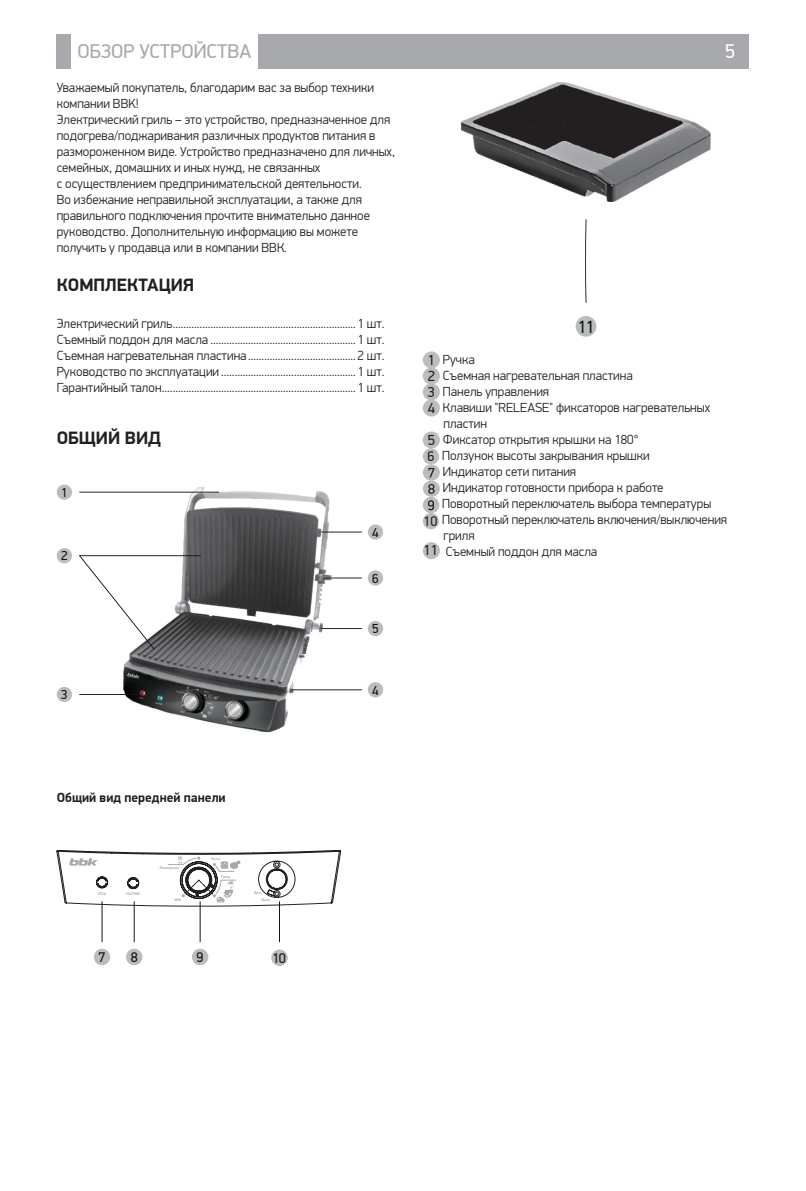
<style>
.page{position:relative;width:806px;height:1191px;background:#fff}
.page>*{position:absolute;margin:0;border:0;box-sizing:border-box;transform-origin:0 0}
.t1{font:20px "PF Din Display Pro";color:#a8a9ad}
.t2{font:20px "PF Din Display Pro";color:#fff}
.head_1{font:700 18px "PF Din Display Pro";color:#231f20}
.t3{font:17.8px "PF Din Display Pro";color:#121516}
.t4{font:14.2px "PF Din Display Pro";color:#121516}
.Paragraph_Style_1{font:300 13.2px/16px "PF Din Display Pro";color:#231f20}
.text{font:300 13.2px "PF Din Display Pro";color:#231f20}
.text-2{font:700 13.2px "PF Din Display Pro";color:#231f20}
.t5{font:13.2px "PF Din Display Pro";color:#121516}
.t6{font:700 3.6px "PF Din Display Pro";color:#a8a9ad}
.s1{font-weight:400;font-size:14.6px}
.s2{font-weight:400;font-size:14px}
</style>
<div class="page">
<div style="left:57px;top:34px;width:14px;height:34px;background:#a8a9ad"></div>
<div style="left:258px;top:34px;width:490px;height:34px;background:#a8a9ad"></div>
<div style="left:422px;top:351px;width:17px;height:17px;background:#bcbdc0;border-radius:50%"></div>
<div style="left:422px;top:367px;width:17px;height:17px;background:#bcbdc0;border-radius:50%"></div>
<div style="left:422px;top:383px;width:17px;height:17px;background:#bcbdc0;border-radius:50%"></div>
<div style="left:422px;top:399px;width:17px;height:17px;background:#bcbdc0;border-radius:50%"></div>
<div style="left:422px;top:431px;width:17px;height:17px;background:#bcbdc0;border-radius:50%"></div>
<div style="left:422px;top:448px;width:17px;height:16px;background:#bcbdc0;border-radius:50%"></div>
<div style="left:422px;top:464px;width:17px;height:16px;background:#bcbdc0;border-radius:50%"></div>
<svg style="left:428px;top:468px;width:6px;height:9px"></svg>
<svg style="left:422px;top:480px;width:17px;height:17px"></svg>
<svg style="left:422px;top:484px;width:17px;height:29px"></svg>
<div style="left:422px;top:513px;width:17px;height:16px;background:#bcbdc0;border-radius:50%"></div>
<div style="left:422px;top:542px;width:17px;height:17px;background:#bcbdc0;border-radius:50%"></div>
<div style="left:57px;top:484px;width:15px;height:16px;background:#bbbcbc;border-radius:50%"></div>
<div style="left:367px;top:570px;width:16px;height:15px;background:#bbbcbc;border-radius:50%"></div>
<div style="left:367px;top:621px;width:16px;height:15px;background:#bbbcbc;border-radius:50%"></div>
<div style="left:367px;top:682px;width:16px;height:15px;background:#bbbcbc;border-radius:50%"></div>
<div style="left:367px;top:524px;width:16px;height:16px;background:#bbbcbc;border-radius:50%"></div>
<svg style="left:57px;top:548px;width:15px;height:15px"></svg>
<svg style="left:57px;top:687px;width:15px;height:15px"></svg>
<img style="left:123px;top:487px;width:208px;height:245px">
<img style="left:123px;top:667px;width:154px;height:63px">
<svg style="left:79px;top:492px;width:140px;height:1px"></svg>
<svg style="left:154px;top:555px;width:47px;height:1px"></svg>
<div style="left:79px;top:555px;width:75px;height:94px;background:#fff"></div>
<svg style="left:79px;top:694px;width:61px;height:1px"></svg>
<svg style="left:321px;top:531px;width:41px;height:1px"></svg>
<svg style="left:323px;top:577px;width:39px;height:1px"></svg>
<svg style="left:321px;top:628px;width:41px;height:1px"></svg>
<svg style="left:292px;top:689px;width:70px;height:1px"></svg>
<div style="left:94px;top:948px;width:16px;height:17px;background:#bbbcbc;border-radius:50%"></div>
<div style="left:126px;top:948px;width:16px;height:17px;background:#bbbcbc;border-radius:50%"></div>
<div style="left:192px;top:948px;width:16px;height:17px;background:#bbbcbc;border-radius:50%"></div>
<div style="left:271px;top:949px;width:16px;height:17px;background:#bbbcbc;border-radius:50%"></div>
<svg style="left:57px;top:850px;width:283px;height:57px"></svg>
<hr style="left:101px;top:901px;width:1px;height:40px;background:#111516">
<hr style="left:134px;top:901px;width:1px;height:40px;background:#111516">
<hr style="left:199px;top:901px;width:1px;height:40px;background:#111516">
<hr style="left:279px;top:901px;width:1px;height:40px;background:#111516">
<div style="left:575px;top:316px;width:21px;height:21px;background:#bbbcbc;border-radius:50%"></div>
<svg style="left:585px;top:219px;width:1px;height:84px"></svg>
<img style="left:461px;top:82px;width:249px;height:119px">
<h1 class="t1" style="left:77px;top:39px;width:175px">ОБЗОР УСТРОЙСТВА</h1>
<h1 class="t2" style="left:724px;top:39px;width:11px">5</h1>
<p class="Paragraph_Style_1" style="left:57px;top:80px;width:318px">Уважаемый покупатель, благодарим вас за выбор техники компании BBK!</p>
<p class="Paragraph_Style_1" style="left:57px;top:112px;width:339px">Электрический гриль – это устройство, предназначенное для подогрева/поджаривания различных продуктов питания в размороженном виде. Устройство предназначено для личных, семейных, домашних и иных нужд, не связанных</p>
<p class="Paragraph_Style_1" style="left:57px;top:176px;width:306px">с осуществлением предпринимательской деятельности.</p>
<p class="Paragraph_Style_1" style="left:57px;top:192px;width:314px">Во избежание неправильной эксплуатации, а также для правильного подключения прочтите внимательно данное руководство. Дополнительную информацию вы можете получить у продавца или в компании ВВК.</p>
<p class="head_1" style="left:57px;top:273px;width:139px">КОМПЛЕКТАЦИЯ</p>
<p class="Paragraph_Style_1" style="left:57px;top:316px;width:329px">Электрический гриль....................................................................1 шт.</p>
<p class="Paragraph_Style_1" style="left:57px;top:332px;width:329px">Съемный поддон для масла ......................................................1 шт.</p>
<p class="Paragraph_Style_1" style="left:57px;top:348px;width:329px">Съемная нагревательная пластина........................................2 шт.</p>
<p class="Paragraph_Style_1" style="left:57px;top:364px;width:329px">Руководство по эксплуатации ..................................................1 шт.</p>
<p class="Paragraph_Style_1" style="left:57px;top:380px;width:329px">Гарантийный талон........................................................................1 шт.</p>
<p class="head_1" style="left:57px;top:426px;width:106px">ОБЩИЙ ВИД</p>
<p class="t5" style="left:61px;top:484px;width:8px">1</p>
<p class="t5" style="left:61px;top:548px;width:8px">2</p>
<p class="t5" style="left:61px;top:687px;width:8px">3</p>
<p class="t5" style="left:372px;top:524px;width:8px">4</p>
<p class="t5" style="left:372px;top:570px;width:8px">6</p>
<p class="t5" style="left:372px;top:621px;width:8px">5</p>
<p class="t5" style="left:372px;top:682px;width:8px">4</p>
<p class="t3" style="left:577px;top:316px;width:18px">11</p>
<p class="text" style="left:427px;top:352px;width:48px"><span class="s1">1</span> Ручка</p>
<p class="text" style="left:427px;top:368px;width:206px"><span class="s1">2</span> Съемная нагревательная пластина</p>
<p class="text" style="left:427px;top:384px;width:123px"><span class="s1">3</span> Панель управления</p>
<p class="text" style="left:427px;top:400px;width:284px"><span class="s1">4</span> Клавиши "RELEASE" фиксаторов нагревательных</p>
<p class="text" style="left:443px;top:416px;width:45px">пластин</p>
<p class="text" style="left:427px;top:432px;width:212px"><span class="s1">5</span> Фиксатор открытия крышки на 180°</p>
<p class="text" style="left:427px;top:448px;width:223px"><span class="s2">6</span> Ползунок высоты закрывания крышки</p>
<p class="text" style="left:442px;top:464px;width:135px">Индикатор сети питания</p>
<p class="text" style="left:442px;top:480px;width:222px">Индикатор готовности прибора к работе</p>
<p class="text" style="left:442px;top:496px;width:270px">Поворотный переключатель выбора температуры</p>
<p class="text" style="left:423px;top:512px;width:305px"><span class="s2">10</span> Поворотный переключатель включения/выключения</p>
<p class="text" style="left:443px;top:528px;width:33px">гриля</p>
<p class="text" style="left:423px;top:544px;width:175px"><span class="s1">11</span> Съемный поддон для масла</p>
<p class="text-2" style="left:57px;top:789px;width:170px">Общий вид передней панели</p>
<p class="t6" style="left:98px;top:891px;width:10px">СЕТЬ</p>
<p class="t6" style="left:127px;top:891px;width:15px">НАГРЕВ</p>
<p class="t6" style="left:160px;top:865px;width:21px">Разморозка</p>
<p class="t6" style="left:174px;top:898px;width:8px">MIN</p>
<p class="t6" style="left:210px;top:856px;width:11px">Тосты</p>
<p class="t6" style="left:221px;top:874px;width:11px">Гриль</p>
<p class="t6" style="left:254px;top:890px;width:9px">Вкл.</p>
<p class="t6" style="left:261px;top:898px;width:11px">Выкл.</p>
<p class="t4" style="left:98px;top:948px;width:9px">7</p>
<p class="t4" style="left:131px;top:948px;width:9px">8</p>
<p class="t4" style="left:196px;top:948px;width:9px">9</p>
<p class="t4" style="left:272px;top:949px;width:15px">10</p>
</div>
